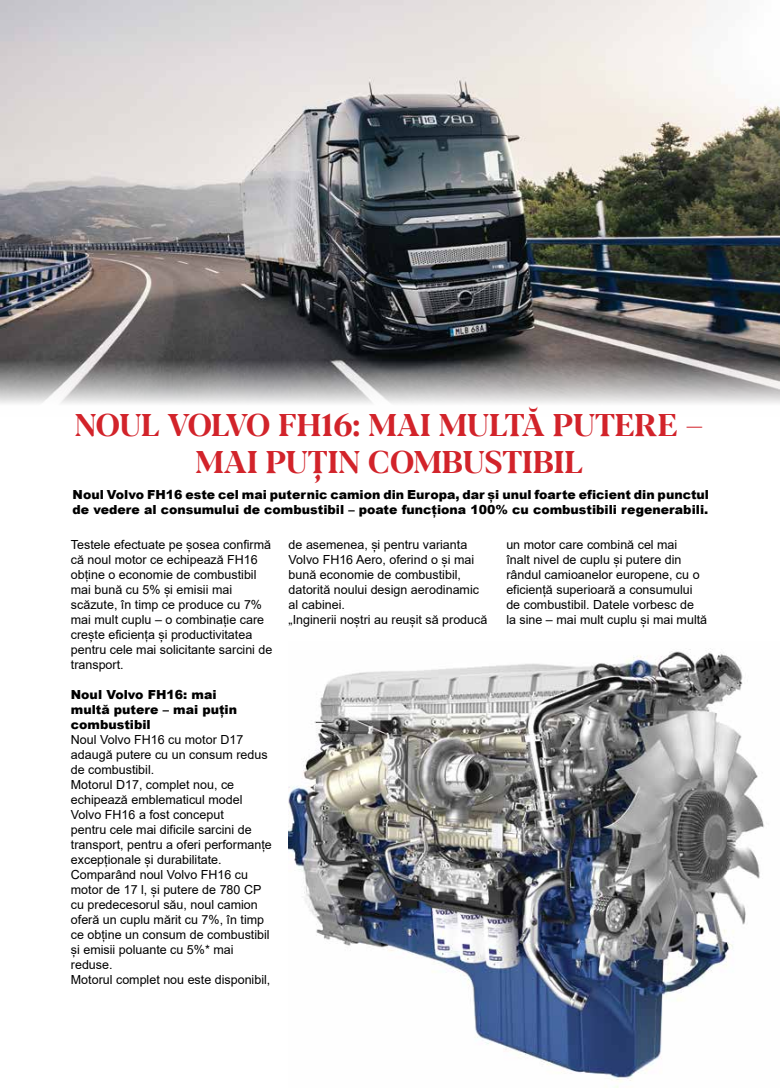
<style>
.page{position:relative;width:780px;height:1088px;background:#fff}
.page>*{position:absolute;margin:0;border:0;box-sizing:border-box;transform-origin:0 0}
.t1{font:700 31.25px/37.5px "Blacker Display";color:#d2232a;text-align:center}
.t2{font:12.5px/15px "Arial";color:#000}
.t3{font:900 12.5px/15px "Arial";color:#000}
</style>
<div class="page">
<img style="left:0;top:0;width:780px;height:404px">
<img style="left:288px;top:648px;width:477px;height:440px">
<h1 class="t1" style="left:75px;top:407px;width:630px">NOUL VOLVO FH16: MAI MULTĂ PUTERE –<br>MAI PUȚIN COMBUSTIBIL</h1>
<p class="t3" style="left:73px;top:486px;width:638px">Noul Volvo FH16 este cel mai puternic camion din Europa, dar și unul foarte eficient din punctul de vedere al consumului de combustibil – poate funcționa 100% cu combustibili regenerabili.</p>
<p class="t2" style="left:71px;top:537px;width:203px">Testele efectuate pe șosea confirmă că noul motor ce echipează FH16 obține o economie de combustibil mai bună cu 5% și emisii mai scăzute, în timp ce produce cu 7% mai mult cuplu – o combinație care crește eficiența și productivitatea pentru cele mai solicitante sarcini de transport.</p>
<p class="t3" style="left:71px;top:687px;width:168px">Noul Volvo FH16: mai multă putere – mai puțin combustibil</p>
<p class="t2" style="left:71px;top:732px;width:202px">Noul Volvo FH16 cu motor D17 adaugă putere cu un consum redus de combustibil.<br>Motorul D17, complet nou, ce echipează emblematicul model<br>Volvo FH16 a fost conceput<br>pentru cele mai dificile sarcini de transport, pentru a oferi performanțe excepționale și durabilitate.<br>Comparând noul Volvo FH16 cu motor de 17 l, și putere de 780 CP cu predecesorul său, noul camion oferă un cuplu mărit cu 7%, în timp ce obține un consum de combustibil și emisii poluante cu 5%* mai reduse.<br>Motorul complet nou este disponibil,</p>
<p class="t2" style="left:288px;top:537px;width:200px">de asemenea, și pentru varianta<br>Volvo FH16 Aero, oferind o și mai bună economie de combustibil, datorită noului design aerodinamic al cabinei.<br>„Inginerii noștri au reușit să producă</p>
<p class="t2" style="left:506px;top:537px;width:202px">un motor care combină cel mai<br>înalt nivel de cuplu și putere din rândul camioanelor europene, cu o eficiență superioară a consumului de combustibil. Datele vorbesc de<br>la sine – mai mult cuplu și mai multă</p>
</div>
